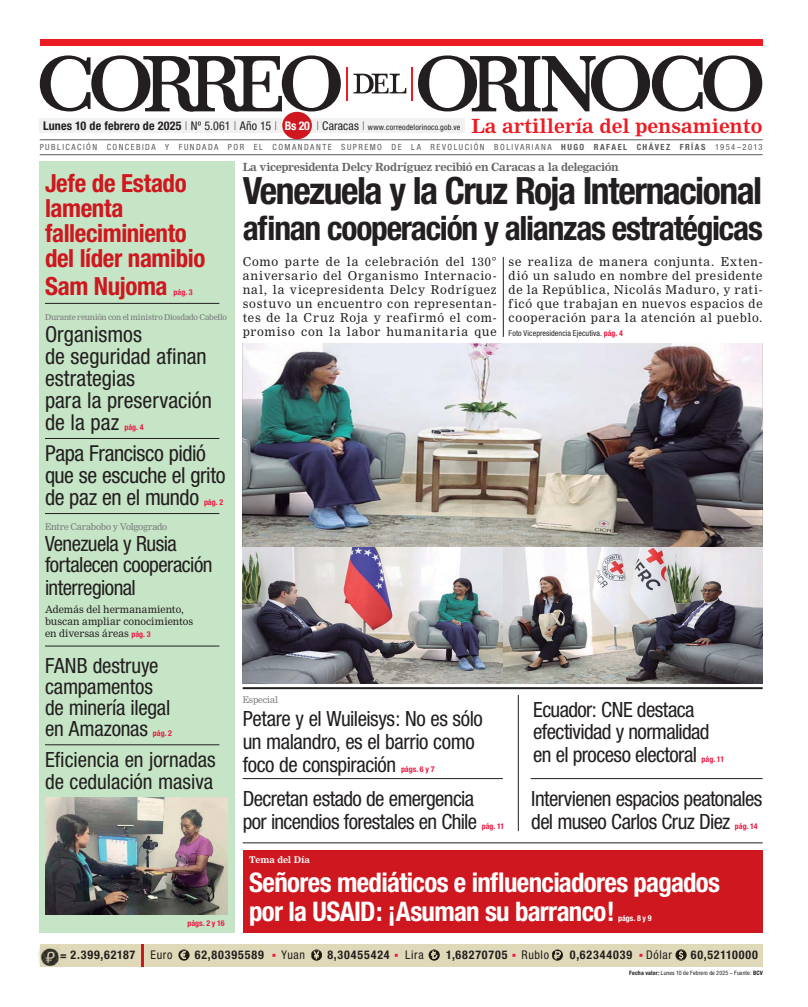
<style>
.page{position:relative;width:808px;height:1007px;background:#fff}
.page>*{position:absolute;margin:0;border:0;box-sizing:border-box;transform-origin:0 0}
.t1{font:700 condensed 37.6px "Helvetica Neue";letter-spacing:-.04em;color:#231f20}
.t2{font:700 condensed 33.5px "Helvetica Neue";letter-spacing:-.04em;color:#231f20}
.t3{font:700 condensed 27px/29px "Helvetica Neue";letter-spacing:-.025em;color:#fff}
.t4{font:700 condensed 25px/25.5px "Helvetica Neue";letter-spacing:-.015em;color:#ce171e}
.t5{font:condensed 22px/22px "Helvetica Neue";letter-spacing:-.005em;color:#231f20}
.t6{font:condensed 21px/23px "Helvetica Neue";letter-spacing:-.025em;color:#231f20}
.t7{font:condensed 21px/22px "Helvetica Neue";letter-spacing:-.005em;color:#231f20}
.t8{font:700 19.1px "Nimrod MT Std";letter-spacing:-.005em;color:#ed1c24}
.t9{font:12px/14px "Nimrod MT Std";letter-spacing:.065em;color:#231f20;text-align:justify}
.t10{font:700 condensed 12px "Helvetica Neue";letter-spacing:.07em;color:#231f20}
.t11{font:700 condensed 12px "Helvetica Neue";letter-spacing:.01em;color:#231f20}
.t12{font:condensed 12px "Helvetica Neue";letter-spacing:.055em;color:#231f20}
.t13{font:700 condensed 12px "Helvetica Neue";color:#fff}
.t14{font:700 11px "Nimrod MT Std";letter-spacing:-.03em;color:#636466}
.t15{font:10px/12.2px "Nimrod MT Std";letter-spacing:.005em;color:#231f20}
.t16{font:9px "Nimrod MT Std";letter-spacing:-.02em;color:#77787b}
.t17{font:700 9px "Nimrod MT Std";letter-spacing:-.015em;color:#fff}
.t18{font:condensed 8.5px "Helvetica Neue";letter-spacing:.17em;color:#58595b}
.t19{font:condensed 8px "Helvetica Neue";letter-spacing:.015em;color:#231f20}
.t20{font:700 condensed 8px "Helvetica Neue";letter-spacing:-.005em;color:#ed1942}
.t21{font:8px "Nimrod MT Std";letter-spacing:-.025em;color:#77787b}
.t22{font:700 condensed 8px "Helvetica Neue";color:#fff}
.t23{font:condensed 6px "Helvetica Neue";letter-spacing:.02em;color:#231f20}
.s1{font-weight:100}
.s2{font-weight:400}
.s3{font-weight:100;font-size:12px}
.s4{font-size:12px}
.s5{font-weight:700}
.s6{font-weight:700;color:#ed1942}
.s7{font-family:"Helvetica Neue";font-weight:700;font-stretch:condensed;font-size:8px;color:#ed1942}
.s8{font-size:11px}
</style>
<div class="page">
<div style="left:40px;top:944px;width:723px;height:23px;background:#dfd9b9"></div>
<div style="left:40px;top:119px;width:425px;height:14px;background:#f1f1f2"></div>
<div style="left:40px;top:40px;width:722px;height:6px;background:#ed1c24"></div>
<svg style="left:418px;top:55px;width:344px;height:57px"></svg>
<svg style="left:40px;top:55px;width:301px;height:57px"></svg>
<svg style="left:353px;top:73px;width:53px;height:21px"></svg>
<hr style="left:347px;top:67px;width:1px;height:34px;background:#ed1c24">
<hr style="left:411px;top:67px;width:2px;height:34px;background:#ed1c24">
<hr style="left:40px;top:154px;width:723px;height:1px;background:#58595b">
<hr style="left:40px;top:139px;width:723px;height:1px;background:#58595b">
<hr style="left:141px;top:944px;width:3px;height:23px;background:#ce171e">
<img style="left:37px;top:946px;width:22px;height:20px">
<svg style="left:57px;top:954px;width:4px;height:5px"></svg>
<svg style="left:178px;top:949px;width:12px;height:11px"></svg>
<svg style="left:311px;top:949px;width:11px;height:11px"></svg>
<svg style="left:429px;top:949px;width:11px;height:11px"></svg>
<svg style="left:552px;top:949px;width:11px;height:11px"></svg>
<svg style="left:675px;top:949px;width:12px;height:11px"></svg>
<div style="left:282px;top:112px;width:30px;height:27px;background:#ce171e;border-radius:50%"></div>
<hr style="left:243px;top:687px;width:520px;height:2px;background:#231f20">
<hr style="left:243px;top:842px;width:520px;height:1px;background:#231f20">
<hr style="left:503px;top:257px;width:1px;height:80px;background:#231f20">
<div style="left:243px;top:850px;width:520px;height:83px;background:#ce171e"></div>
<img style="left:243px;top:343px;width:520px;height:340px">
<hr style="left:518px;top:694px;width:1px;height:137px;background:#231f20">
<hr style="left:531px;top:778px;width:232px;height:1px;background:#231f20">
<div style="left:39px;top:162px;width:196px;height:771px;background:#c6e4c6"></div>
<hr style="left:45px;top:303px;width:174px;height:1px;background:#231f20">
<hr style="left:45px;top:438px;width:174px;height:1px;background:#231f20">
<hr style="left:45px;top:513px;width:174px;height:1px;background:#231f20">
<hr style="left:45px;top:645px;width:174px;height:1px;background:#231f20">
<hr style="left:45px;top:744px;width:174px;height:1px;background:#231f20">
<hr style="left:243px;top:778px;width:260px;height:1px;background:#231f20">
<img style="left:45px;top:797px;width:182px;height:117px">
<p class="t11" style="left:43px;top:122px;width:235px">Lunes 10 de febrero de 2025 <span class="s1">|</span> <span class="s2">Nº 5.061</span> <span class="s1">|</span> <span class="s2">Año 15</span> <span class="s1">|</span></p>
<p class="t19" style="left:316px;top:124px;width:145px"><span class="s3">|</span> <span class="s4">Caracas</span> <span class="s3">|</span> www.correodelorinoco.gob.ve</p>
<h3 class="t8" style="left:471px;top:117px;width:293px">La artillería del pensamiento</h3>
<p class="t18" style="left:40px;top:144px;width:724px">PUBLICACIÓN CONCEBIDA Y FUNDADA POR EL COMANDANTE SUPREMO DE LA REVOLUCIÓN BOLIVARIANA <span class="s5">HUGO RAFAEL CHÁVEZ FRÍAS</span> 1954–2013</p>
<p class="t13" style="left:285px;top:121px;width:27px">Bs 20</p>
<p class="t14" style="left:243px;top:162px;width:378px">La vicepresidenta Delcy Rodríguez recibió en Caracas a la delegación</p>
<h1 class="t1" style="left:243px;top:177px;width:521px">Venezuela y la Cruz Roja Internacional</h1>
<h2 class="t2" style="left:243px;top:216px;width:522px">afinan cooperación y alianzas estratégicas</h2>
<p class="t9" style="left:243px;top:255px;width:255px">Como parte de la celebración del 130° aniversario del Organismo Internacio&shy;nal, la vicepresidenta Delcy Rodríguez sostuvo un encuentro con representan&shy;tes de la Cruz Roja y reafirmó el com&shy;promiso con la labor humanitaria que</p>
<p class="t9" style="left:509px;top:255px;width:255px">se realiza de manera conjunta. Exten&shy;dió un saludo en nombre del presidente de la República, Nicolás Maduro, y rati&shy;ficó que trabajan en nuevos espacios de cooperación para la atención al pueblo.</p>
<h3 class="t4" style="left:45px;top:174px;width:162px">Jefe de Estado lamenta falleciminiento del líder namibio<br>Sam Nujoma</h3>
<p class="t20" style="left:174px;top:289px;width:21px">pág. 3</p>
<p class="t21" style="left:45px;top:313px;width:184px">Durante reunión con el ministro Diosdado Cabello</p>
<h3 class="t5" style="left:45px;top:325px;width:168px">Organismos<br>de seguridad afinan estrategias<br>para la preservación de la paz</h3>
<p class="t19" style="left:509px;top:330px;width:116px">Foto Vicepresidencia Ejecutiva. <span class="s6">pág. 4</span></p>
<p class="t20" style="left:124px;top:424px;width:21px">pág. 4</p>
<h3 class="t5" style="left:45px;top:444px;width:182px">Papa Francisco pidió que se escuche el grito de paz en el mundo</h3>
<p class="t20" style="left:204px;top:499px;width:21px">pág. 2</p>
<p class="t16" style="left:45px;top:522px;width:124px">Entre Carabobo y Volgogrado</p>
<h3 class="t6" style="left:45px;top:535px;width:169px;line-height:21px">Venezuela y Rusia fortalecen cooperación</h3>
<h3 class="t6" style="left:45px;top:578px;width:92px">interregional</h3>
<p class="t15" style="left:45px;top:603px;width:150px">Además del hermanamiento, buscan ampliar conocimientos en diversas áreas <span class="s7">pág. 3</span></p>
<h3 class="t6" style="left:45px;top:657px;width:127px;line-height:21px">FANB destruye campamentos de minería ilegal en Amazonas</h3>
<p class="t20" style="left:153px;top:730px;width:21px">pág. 2</p>
<h3 class="t7" style="left:45px;top:751px;width:172px">Eficiencia en jornadas de cedulación masiva</h3>
<p class="t20" style="left:187px;top:920px;width:39px">págs. 2 y 16</p>
<p class="t16" style="left:243px;top:695px;width:37px">Especial</p>
<h3 class="t6" style="left:243px;top:709px;width:242px">Petare y el Wuileisys: No es sólo un malandro, es el barrio como foco de conspiración</h3>
<p class="t20" style="left:401px;top:766px;width:35px">págs. 6 y 7</p>
<h3 class="t6" style="left:533px;top:701px;width:178px;line-height:22.5px">Ecuador: CNE destaca efectividad y normalidad en el proceso electoral</h3>
<p class="t20" style="left:702px;top:756px;width:24px">pág. 11</p>
<h3 class="t6" style="left:243px;top:789px;width:236px">Decretan estado de emergencia por incendios forestales en Chile</h3>
<p class="t20" style="left:482px;top:823px;width:24px">pág. 11</p>
<h3 class="t6" style="left:531px;top:789px;width:233px">Intervienen espacios peatonales del museo Carlos Cruz Diez</h3>
<p class="t20" style="left:735px;top:823px;width:24px">pág. 14</p>
<p class="t17" style="left:249px;top:855px;width:63px">Tema del Día</p>
<h3 class="t3" style="left:249px;top:871px;width:472px">Señores mediáticos e influenciadores pagados por la USAID: ¡Asuman su barranco!</h3>
<p class="t22" style="left:618px;top:915px;width:35px">págs. 8 y 9</p>
<p class="t10" style="left:60px;top:950px;width:77px"><span class="s8">=</span> 2.399,62187</p>
<p class="t12" style="left:150px;top:950px;width:23px">Euro</p>
<p class="t10" style="left:195px;top:950px;width:71px">62,80395589</p>
<p class="t12" style="left:281px;top:950px;width:25px">Yuan</p>
<p class="t10" style="left:327px;top:950px;width:64px">8,30455424</p>
<p class="t12" style="left:405px;top:950px;width:20px">Lira</p>
<p class="t10" style="left:446px;top:950px;width:104px">1,68270705 <span class="s2">Rublo</span></p>
<p class="t10" style="left:570px;top:950px;width:104px">0,62344039 <span class="s2">Dólar</span></p>
<p class="t10" style="left:691px;top:950px;width:69px">60,52110000</p>
<p class="t23" style="left:629px;top:970px;width:135px"><span class="s5">Fecha valor:</span> Lunes 10 de Febrero de 2025 – Fuente: <span class="s5">BCV</span></p>
</div>
